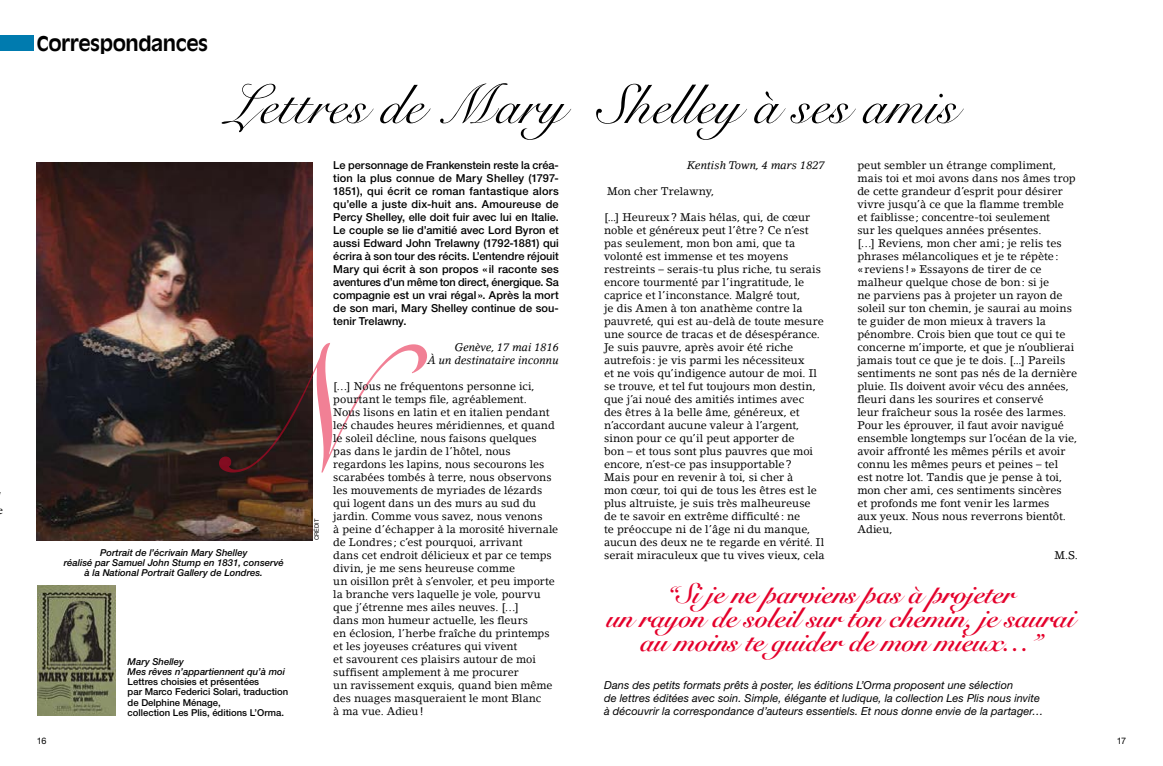
<style>
.page{position:relative;width:1163px;height:766px;background:#fff}
.page>*{position:absolute;margin:0;border:0;box-sizing:border-box;transform-origin:0 0}
.t1{font:55px "Snell Roundhand LT Std Scr";letter-spacing:.015em;color:#000}
.t2{font:28px/24px "Snell Roundhand LT Std Bd Scr";letter-spacing:-.01em;color:#e4002b;text-align:center}
.t3{font:700 20px "Antique Olive Std";letter-spacing:-.025em;color:#000}
.t4{font:12px "Minion Pro";color:#000}
.t5{font:11px/13px "Lino Letter Std";letter-spacing:-.005em;color:#000}
.t6{font:500 11px/13px "Helvetica Neue LT Std";letter-spacing:.005em;color:#000;text-align:justify}
.t7{font:italic 11px/13px "Helvetica Neue LT Std";letter-spacing:.005em;color:#000}
.t8{font:italic 11px/13px "Lino Letter Std";color:#000;text-align:right}
.t9{font:italic 500 9.5px/10px "Helvetica Neue LT Std";color:#000}
.t10{font:500 9.5px/10px "Helvetica Neue LT Std";color:#000}
.t11{font:9px "Helvetica Neue LT Std";color:#000}
.t12{font:6px "Helvetica Neue LT Std";color:#000}
</style>
<div class="page">
<div style="left:0;top:35px;width:34px;height:16px;background:#007baf"></div>
<img style="left:37px;top:585px;width:79px;height:130px">
<img style="left:37px;top:163px;width:275px;height:377px">
<svg style="left:219px;top:343px;width:208px;height:129px"></svg>
<p class="t4" style="left:-2px;top:503px;width:7px">e</p>
<h3 class="t3" style="left:37px;top:31px;width:173px">Correspondances</h3>
<h1 class="t1" style="left:226px;top:74px;width:339px">Lettres de Mary</h1>
<h1 class="t1" style="left:597px;top:74px;width:361px">Shelley à ses amis</h1>
<p class="t6" style="left:333px;top:158px;width:227px">Le personnage de Frankenstein reste la créa&shy;tion la plus connue de Mary Shelley (1797- 1851), qui écrit ce roman fantastique alors qu’elle a juste dix-huit ans. Amoureuse de Percy Shelley, elle doit fuir avec lui en Italie.<br>Le couple se lie d’amitié avec Lord Byron et aussi Edward John Trelawny (1792-1881) qui écrira à son tour des récits. L’entendre réjouit Mary qui écrit à son propos « il raconte ses aventures d’un même ton direct, énergique. Sa compagnie est un vrai régal ». Après la mort de son mari, Mary Shelley continue de sou&shy;tenir Trelawny.</p>
<p class="t8" style="left:687px;top:158px;width:139px">Kentish Town, 4 mars 1827</p>
<p class="t5" style="left:607px;top:185px;width:108px">Mon cher Trelawny,</p>
<p class="t5" style="left:604px;top:211px;width:222px">[...] Heureux? Mais hélas, qui, de cœur noble et généreux peut l’être? Ce n’est pas seulement, mon bon ami, que ta volonté est immense et tes moyens restreints – serais-tu plus riche, tu serais encore tourmenté par l’ingratitude, le caprice et l’inconstance. Malgré tout,<br>je dis Amen à ton anathème contre la pauvreté, qui est au-delà de toute mesure une source de tracas et de désespérance.<br>Je suis pauvre, après avoir été riche autrefois : je vis parmi les nécessiteux<br>et ne vois qu’indigence autour de moi. Il se trouve, et tel fut toujours mon destin, que j’ai noué des amitiés intimes avec des êtres à la belle âme, généreux, et n’accordant aucune valeur à l’argent, sinon pour ce qu’il peut apporter de<br>bon – et tous sont plus pauvres que moi encore, n’est-ce pas insupportable?<br>Mais pour en revenir à toi, si cher à<br>mon cœur, toi qui de tous les êtres est le plus altruiste, je suis très malheureuse de te savoir en extrême difficulté: ne<br>te préoccupe ni de l’âge ni du manque, aucun des deux ne te regarde en vérité. Il serait miraculeux que tu vives vieux, cela</p>
<p class="t5" style="left:857px;top:159px;width:221px">peut sembler un étrange compliment, mais toi et moi avons dans nos âmes trop de cette grandeur d’esprit pour désirer vivre jusqu’à ce que la flamme tremble<br>et faiblisse; concentre-toi seulement<br>sur les quelques années présentes.<br>[…] Reviens, mon cher ami; je relis tes phrases mélancoliques et je te répète: «reviens !» Essayons de tirer de ce malheur quelque chose de bon: si je<br>ne parviens pas à projeter un rayon de soleil sur ton chemin, je saurai au moins te guider de mon mieux à travers la pénombre. Crois bien que tout ce qui te concerne m’importe, et que je n’oublierai jamais tout ce que je te dois. [...] Pareils sentiments ne sont pas nés de la dernière pluie. Ils doivent avoir vécu des années, fleuri dans les sourires et conservé<br>leur fraîcheur sous la rosée des larmes.<br>Pour les éprouver, il faut avoir navigué ensemble longtemps sur l’océan de la vie, avoir affronté les mêmes périls et avoir connu les mêmes peurs et peines – tel<br>est notre lot. Tandis que je pense à toi, mon cher ami, ces sentiments sincères<br>et profonds me font venir les larmes<br>aux yeux. Nous nous reverrons bientôt.<br>Adieu,</p>
<p class="t8" style="left:427px;top:340px;width:133px">Genève, 17 mai 1816<br>À un destinataire inconnu</p>
<p class="t5" style="left:333px;top:380px;width:226px">[…] Nous ne fréquentons personne ici, pourtant le temps file, agréablement.<br>Nous lisons en latin et en italien pendant les chaudes heures méridiennes, et quand le soleil décline, nous faisons quelques<br>pas dans le jardin de l’hôtel, nous regardons les lapins, nous secourons les scarabées tombés à terre, nous observons les mouvements de myriades de lézards qui logent dans un des murs au sud du jardin. Comme vous savez, nous venons<br>à peine d’échapper à la morosité hivernale de Londres ; c’est pourquoi, arrivant<br>dans cet endroit délicieux et par ce temps divin, je me sens heureuse comme<br>un oisillon prêt à s’envoler, et peu importe la branche vers laquelle je vole, pourvu que j’étrenne mes ailes neuves. […]<br>dans mon humeur actuelle, les fleurs<br>en éclosion, l’herbe fraîche du printemps et les joyeuses créatures qui vivent<br>et savourent ces plaisirs autour de moi suffisent amplement à me procurer<br>un ravissement exquis, quand bien même des nuages masqueraient le mont Blanc<br>à ma vue. Adieu!</p>
<p class="t12" style="left:313px;top:540px;width:23px;rotate:-90deg">CRÉDIT</p>
<p class="t9" style="left:100px;top:547px;width:149px">Portrait de l’écrivain Mary Shelley</p>
<p class="t5" style="left:1054px;top:549px;width:25px">M.S.</p>
<p class="t9" style="left:64px;top:557px;width:221px;text-align:center">réalisé par Samuel John Stump en 1831, conservé à la National Portrait Gallery de Londres.</p>
<h2 class="t2" style="left:607px;top:582px;width:469px">‘‘Si je ne parviens pas à projeter<br>un rayon de soleil sur ton chemin, je saurai au moins te guider de mon mieux…’’</h2>
<p class="t9" style="left:128px;top:656px;width:159px">Mary Shelley<br>Mes rêves n’appartiennent qu’à moi</p>
<p class="t10" style="left:128px;top:676px;width:162px">Lettres choisies et présentées<br>par Marco Federici Solari, traduction de Delphine Ménage,<br>collection Les Plis, éditions L’Orma.</p>
<p class="t7" style="left:604px;top:678px;width:440px">Dans des petits formats prêts à poster, les éditions L’Orma proposent une sélection<br>de lettres éditées avec soin. Simple, élégante et ludique, la collection Les Plis nous invite à découvrir la correspondance d’auteurs essentiels. Et nous donne envie de la partager…</p>
<p class="t11" style="left:37px;top:735px;width:11px">16</p>
<p class="t11" style="left:1116px;top:735px;width:11px">17</p>
</div>
